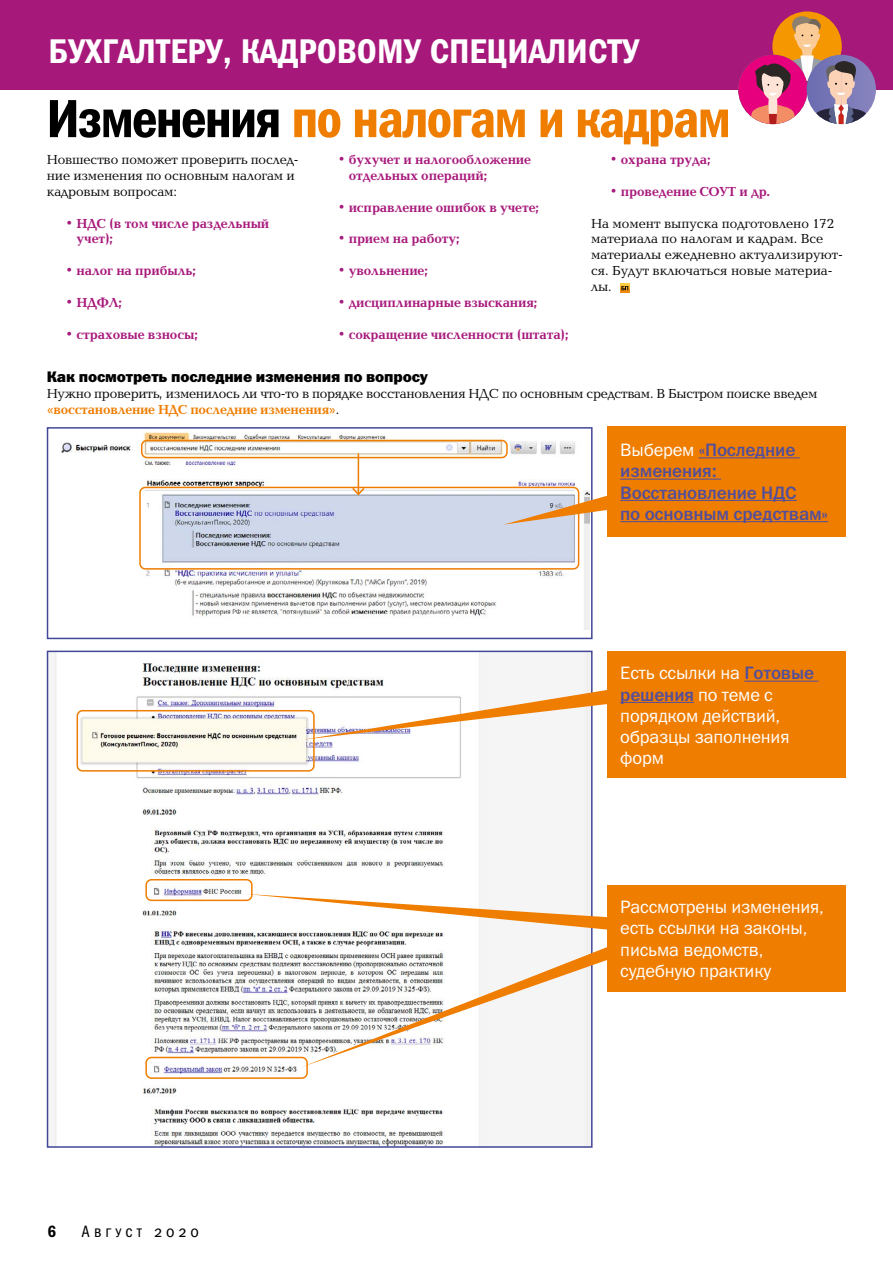
<style>
.page{position:relative;width:893px;height:1263px;background:#fff}
.page>*{position:absolute;margin:0;border:0;box-sizing:border-box;transform-origin:0 0}
.t1{font:54px "Franklin Gothic Demi Cond C";letter-spacing:-.035em;color:#ef7d00}
.t2{font:34.5px "Franklin Gothic Demi Cond C";color:#fff}
.t3{font:18px/21.3px "Franklin Gothic Book C";letter-spacing:-.01em;color:#fff}
.t4{font:18px/21.3px "Franklin Gothic Medium C";letter-spacing:-.01em;color:#524e9c}
.t5{font:16.5px "Franklin Gothic Book Cond SCC";letter-spacing:.25em;color:#000}
.t6{font:16.5px "Franklin Gothic Demi Cond C";color:#000}
.t7{font:15.3px "Franklin Gothic Heavy C";letter-spacing:-.01em;color:#000}
.t8{font:13.5px/15.9px "Baltica C";letter-spacing:-.01em;color:#000}
.t9{font:700 13.5px/15.9px "Baltica C";letter-spacing:-.01em;color:#a7187b}
.s1{color:#000}
.s2{font-weight:700;color:#ef7d00}
.s3{font-family:"Franklin Gothic Book C";color:#fff}
.s4{font-family:"Franklin Gothic Medium C";color:#524e9c}
</style>
<div class="page">
<img style="left:61px;top:432px;width:528px;height:198px">
<div style="left:47px;top:427px;width:546px;height:212px;border:2px solid #424797"></div>
<img style="left:55px;top:654px;width:535px;height:491px">
<div style="left:47px;top:651px;width:546px;height:497px;border:2px solid #424797"></div>
<div style="left:0;top:0;width:893px;height:89px;background:#a7187b"></div>
<svg style="left:620px;top:284px;width:9px;height:9px"></svg>
<hr style="left:358px;top:453px;width:1px;height:41px;background:#ef7d00">
<svg style="left:351px;top:486px;width:15px;height:10px"></svg>
<svg style="left:772px;top:11px;width:70px;height:70px"></svg>
<div style="left:738px;top:55px;width:70px;height:69px;background:#e6007d;border-radius:50%"></div>
<svg style="left:807px;top:55px;width:69px;height:69px"></svg>
<svg style="left:750px;top:16px;width:120px;height:108px"></svg>
<svg style="left:503px;top:495px;width:105px;height:30px;background:#d8c1af"></svg>
<svg style="left:303px;top:690px;width:305px;height:50px"></svg>
<svg style="left:245px;top:894px;width:363px;height:36px"></svg>
<svg style="left:301px;top:937px;width:307px;height:130px"></svg>
<div style="left:608px;top:426px;width:238px;height:111px;background:#ef7d00"></div>
<hr style="left:699px;top:457px;width:101px;height:1px;background:#524e9c">
<hr style="left:620px;top:479px;width:101px;height:1px;background:#524e9c">
<hr style="left:620px;top:500px;width:177px;height:1px;background:#524e9c">
<hr style="left:620px;top:521px;width:208px;height:1px;background:#524e9c">
<div style="left:608px;top:651px;width:238px;height:127px;background:#ef7d00"></div>
<hr style="left:744px;top:681px;width:74px;height:1px;background:#524e9c">
<hr style="left:620px;top:702px;width:74px;height:1px;background:#524e9c">
<div style="left:608px;top:885px;width:238px;height:107px;background:#ef7d00"></div>
<div style="left:141px;top:440px;width:367px;height:18px;border:2px solid #ef7d00;border-radius:5px"></div>
<div style="left:139px;top:487px;width:440px;height:83px;border:2px solid #ef7d00;border-radius:5px"></div>
<div style="left:77px;top:710px;width:238px;height:62px;border:2px solid #ef7d00;border-radius:5px"></div>
<div style="left:145px;top:879px;width:108px;height:22px;border:2px solid #ef7d00;border-radius:5px"></div>
<div style="left:145px;top:1057px;width:163px;height:22px;border:2px solid #ef7d00;border-radius:5px"></div>
<h2 class="t2" style="left:48px;top:32px;width:592px">БУХГАЛТЕРУ, КАДРОВОМУ СПЕЦИАЛИСТУ</h2>
<h1 class="t1" style="left:46px;top:88px;width:686px"><span class="s1">Изменения</span> по налогам и кадрам</h1>
<p class="t9" style="left:349px;top:152px;width:184px;text-indent:-11px">• бухучет и налогообложение отдельных операций;</p>
<p class="t9" style="left:338px;top:200px;width:202px">• исправление ошибок в учете;</p>
<p class="t9" style="left:338px;top:232px;width:123px">• прием на работу;</p>
<p class="t9" style="left:338px;top:263px;width:91px">• увольнение;</p>
<p class="t9" style="left:338px;top:295px;width:201px">• дисциплинарные взыскания;</p>
<p class="t9" style="left:338px;top:327px;width:232px">• сокращение численности (штата);</p>
<p class="t7" style="left:47px;top:368px;width:383px">Как посмотреть последние изменения по вопросу</p>
<p class="t8" style="left:47px;top:386px;width:772px">Нужно проверить, изменилось ли что-то в порядке восстановления НДС по основным средствам. В Быстром поиске введем <span class="s2">«восстановление НДС последние изменения»</span>.</p>
<p class="t8" style="left:47px;top:152px;width:253px">Новшество поможет проверить послед&shy;ние изменения по основным налогам и кадровым вопросам:</p>
<p class="t9" style="left:77px;top:216px;width:194px;text-indent:-11px">• НДС (в том числе раздельный учет);</p>
<p class="t9" style="left:66px;top:263px;width:132px">• налог на прибыль;</p>
<p class="t9" style="left:66px;top:295px;width:58px">• НДФЛ;</p>
<p class="t9" style="left:66px;top:327px;width:134px">• страховые взносы;</p>
<p class="t9" style="left:610px;top:152px;width:102px">• охрана труда;</p>
<p class="t9" style="left:610px;top:184px;width:162px">• проведение СОУТ и др.</p>
<p class="t8" style="left:591px;top:216px;width:253px">На момент выпуска подготовлено 172 материала по налогам и кадрам. Все материалы ежедневно актуализируют&shy;ся. Будут включаться новые материа&shy;лы.</p>
<h3 class="t4" style="left:620px;top:439px;width:209px"><span class="s3">Выберем</span> «Последние изменения:<br>Восстановление НДС<br>по основным средствам»</h3>
<h3 class="t3" style="left:620px;top:662px;width:195px">Есть ссылки на <span class="s4">Готовые</span></h3>
<h3 class="t4" style="left:620px;top:683px;width:154px">решения <span class="s3">по теме с</span></h3>
<h3 class="t3" style="left:620px;top:705px;width:171px">порядком действий, образцы заполнения форм</h3>
<p class="t6" style="left:48px;top:1222px;width:10px">6</p>
<p class="t5" style="left:82px;top:1223px;width:119px">Август 2020</p>
<h3 class="t3" style="left:620px;top:896px;width:205px">Рассмотрены изменения, есть ссылки на законы, письма ведомств, судебную практику</h3>
</div>
